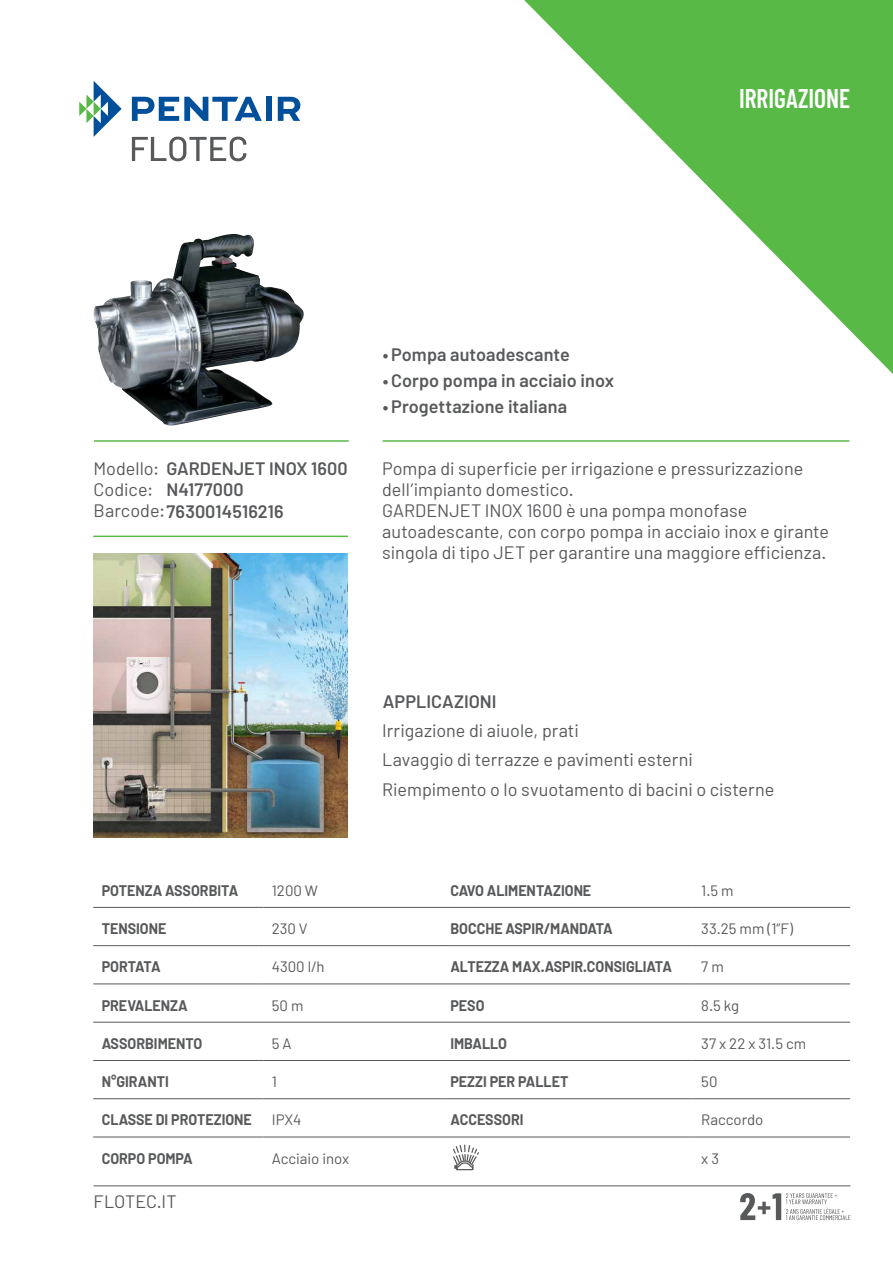
<style>
.page{position:relative;width:893px;height:1263px;background:#fff}
.page>*{position:absolute;margin:0;border:0;box-sizing:border-box;transform-origin:0 0}
.t1{font:600 27px "Barlow Condensed";color:#fff;scale:.95 1}
.t2{font:18px/21px "Barlow";color:#58595b}
.t3{font:600 18px/21.6px "Barlow";letter-spacing:.005em;color:#58595b}
.t4{font:700 15px "Barlow";color:#58595b;scale:.95 1}
.t5{font:15px "Barlow";color:#58595b}
.t6{font:700 15px "Barlow";letter-spacing:-.03em;color:#58595b;scale:.95 1}
.s1{font-weight:400}
</style>
<div class="page">
<svg style="left:132px;top:137px;width:114px;height:24px"></svg>
<svg style="left:79px;top:81px;width:43px;height:56px"></svg>
<svg style="left:132px;top:97px;width:130px;height:24px"></svg>
<div style="left:266px;top:97px;width:5px;height:24px;background:#004f9a"></div>
<svg style="left:278px;top:97px;width:22px;height:24px"></svg>
<svg style="left:524px;top:0;width:369px;height:374px"></svg>
<hr style="left:94px;top:440px;width:255px;height:2px;background:#58b947">
<hr style="left:93px;top:536px;width:255px;height:1px;background:#58b947">
<hr style="left:383px;top:440px;width:466px;height:2px;background:#58b947">
<hr style="left:94px;top:1185px;width:756px;height:1px;background:#58595b">
<svg style="left:740px;top:1193px;width:110px;height:27px"></svg>
<svg style="left:93px;top:906px;width:170px;height:232px"></svg>
<svg style="left:263px;top:906px;width:587px;height:265px"></svg>
<hr style="left:93px;top:907px;width:170px;height:1px;background:#58595b">
<hr style="left:263px;top:907px;width:179px;height:1px;background:#58595b">
<hr style="left:442px;top:907px;width:251px;height:1px;background:#58595b">
<hr style="left:693px;top:907px;width:157px;height:1px;background:#58595b">
<hr style="left:93px;top:945px;width:170px;height:1px;background:#58595b">
<hr style="left:263px;top:945px;width:179px;height:1px;background:#58595b">
<hr style="left:442px;top:945px;width:251px;height:1px;background:#58595b">
<hr style="left:693px;top:945px;width:157px;height:1px;background:#58595b">
<hr style="left:93px;top:983px;width:170px;height:1px;background:#58595b">
<hr style="left:263px;top:983px;width:179px;height:1px;background:#58595b">
<hr style="left:442px;top:983px;width:251px;height:1px;background:#58595b">
<hr style="left:693px;top:983px;width:157px;height:1px;background:#58595b">
<hr style="left:93px;top:1022px;width:170px;height:1px;background:#58595b">
<hr style="left:263px;top:1022px;width:179px;height:1px;background:#58595b">
<hr style="left:442px;top:1022px;width:251px;height:1px;background:#58595b">
<hr style="left:693px;top:1022px;width:157px;height:1px;background:#58595b">
<hr style="left:93px;top:1060px;width:170px;height:1px;background:#58595b">
<hr style="left:263px;top:1060px;width:179px;height:1px;background:#58595b">
<hr style="left:442px;top:1060px;width:251px;height:1px;background:#58595b">
<hr style="left:693px;top:1060px;width:157px;height:1px;background:#58595b">
<hr style="left:93px;top:1098px;width:170px;height:1px;background:#58595b">
<hr style="left:263px;top:1098px;width:179px;height:1px;background:#58595b">
<hr style="left:442px;top:1098px;width:251px;height:1px;background:#58595b">
<hr style="left:693px;top:1098px;width:157px;height:1px;background:#58595b">
<hr style="left:93px;top:1136px;width:170px;height:1px;background:#58595b">
<hr style="left:263px;top:1136px;width:179px;height:1px;background:#58595b">
<hr style="left:442px;top:1136px;width:251px;height:1px;background:#58595b">
<hr style="left:693px;top:1136px;width:157px;height:1px;background:#58595b">
<svg style="left:453px;top:1145px;width:26px;height:25px"></svg>
<img style="left:93px;top:554px;width:255px;height:283px">
<img style="left:94px;top:235px;width:210px;height:191px">
<h1 class="t1" style="left:739px;top:81px;width:119px">IRRIGAZIONE</h1>
<p class="t3" style="left:94px;top:457px;width:256px"><span class="s1">Modello:</span> GARDENJET INOX 1600<br><span class="s1">Codice:<br>Barcode:</span>7630014516216</p>
<p class="t3" style="left:166px;top:479px;width:79px">N4177000</p>
<p class="t3" style="left:383px;top:344px;width:189px">• Pompa autoadescante</p>
<p class="t3" style="left:383px;top:369px;width:233px">• Corpo pompa in acciaio inox</p>
<p class="t3" style="left:383px;top:395px;width:186px">• Progettazione italiana</p>
<p class="t2" style="left:382px;top:457px;width:448px">Pompa di superficie per irrigazione e pressurizzazione dell’impianto domestico.<br>GARDENJET INOX 1600 è una pompa monofase autoadescante, con corpo pompa in acciaio inox e girante singola di tipo JET per garantire una maggiore efficienza.</p>
<p class="t3" style="left:383px;top:690px;width:115px">APPLICAZIONI</p>
<p class="t2" style="left:382px;top:715px;width:394px;line-height:29.5px">Irrigazione di aiuole, prati<br>Lavaggio di terrazze e pavimenti esterni<br>Riempimento o lo svuotamento di bacini o cisterne</p>
<p class="t4" style="left:102px;top:881px;width:145px">POTENZA ASSORBITA</p>
<p class="t5" style="left:272px;top:881px;width:48px">1200 W</p>
<p class="t4" style="left:450px;top:881px;width:150px">CAVO ALIMENTAZIONE</p>
<p class="t5" style="left:701px;top:881px;width:34px">1.5 m</p>
<p class="t4" style="left:102px;top:919px;width:70px">TENSIONE</p>
<p class="t5" style="left:272px;top:919px;width:37px">230 V</p>
<p class="t4" style="left:450px;top:919px;width:172px">BOCCHE ASPIR/MANDATA</p>
<p class="t5" style="left:701px;top:919px;width:93px">33.25 mm (1”F)</p>
<p class="t6" style="left:102px;top:957px;width:63px">PORTATA</p>
<p class="t5" style="left:272px;top:957px;width:54px">4300 l/h</p>
<p class="t4" style="left:450px;top:957px;width:235px">ALTEZZA MAX.ASPIR.CONSIGLIATA</p>
<p class="t5" style="left:701px;top:957px;width:24px">7 m</p>
<p class="t4" style="left:102px;top:996px;width:92px">PREVALENZA</p>
<p class="t5" style="left:272px;top:996px;width:33px">50 m</p>
<p class="t4" style="left:450px;top:996px;width:37px">PESO</p>
<p class="t5" style="left:701px;top:996px;width:39px">8.5 kg</p>
<p class="t4" style="left:102px;top:1034px;width:107px">ASSORBIMENTO</p>
<p class="t5" style="left:272px;top:1034px;width:21px">5 A</p>
<p class="t4" style="left:450px;top:1034px;width:61px">IMBALLO</p>
<p class="t5" style="left:701px;top:1034px;width:107px">37 x 22 x 31.5 cm</p>
<p class="t4" style="left:102px;top:1072px;width:72px">N°GIRANTI</p>
<p class="t5" style="left:272px;top:1072px;width:7px">1</p>
<p class="t4" style="left:450px;top:1072px;width:126px">PEZZI PER PALLET</p>
<p class="t5" style="left:701px;top:1072px;width:18px">50</p>
<p class="t4" style="left:102px;top:1111px;width:160px">CLASSE DI PROTEZIONE</p>
<p class="t5" style="left:272px;top:1111px;width:31px">IPX4</p>
<p class="t4" style="left:450px;top:1111px;width:78px">ACCESSORI</p>
<p class="t5" style="left:701px;top:1111px;width:64px">Raccordo</p>
<p class="t4" style="left:102px;top:1149px;width:97px">CORPO POMPA</p>
<p class="t5" style="left:272px;top:1149px;width:79px">Acciaio inox</p>
<p class="t5" style="left:701px;top:1149px;width:19px">x 3</p>
<p class="t2" style="left:94px;top:1191px;width:85px">FLOTEC.IT</p>
</div>
